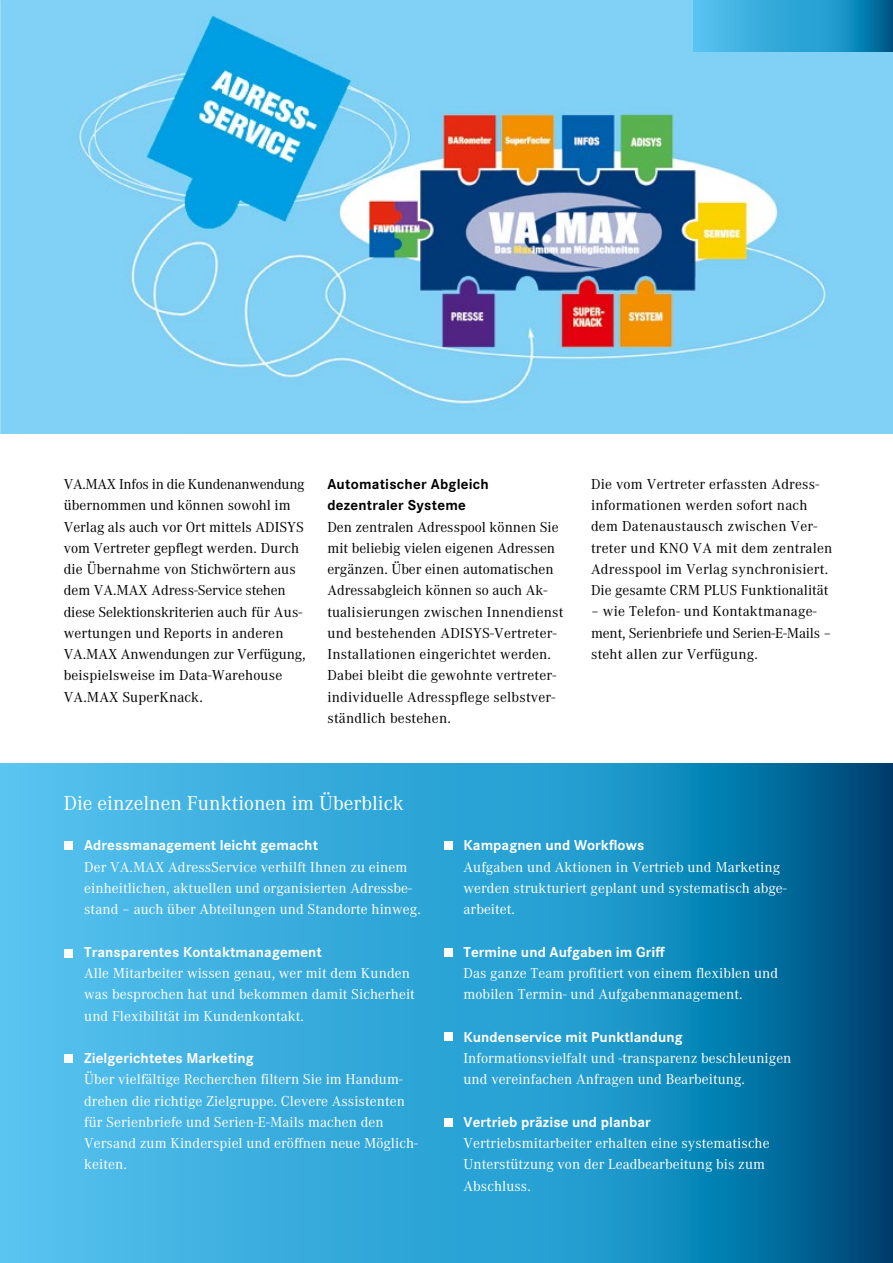
<style>
.page{position:relative;width:893px;height:1263px;background:#fff}
.page>*{position:absolute;margin:0;border:0;box-sizing:border-box;transform-origin:0 0}
.t1{font:21px "Corporate A";color:#fff}
.t2{font:15px/21.3px "Corporate A";letter-spacing:.01em;color:#000}
.t3{font:15px/21.3px "Corporate A";letter-spacing:.005em;color:#fff}
.t4{font:700 15px "Corporate S";letter-spacing:.005em;color:#fff}
.t5{font:700 15px/21.3px "Corporate S";letter-spacing:.015em;color:#000}
</style>
<div class="page">
<svg style="left:0;top:763px;width:893px;height:500px;background:#299aca"></svg>
<img style="left:1px;top:0;width:892px;height:434px">
<div style="left:64px;top:949px;width:8px;height:8px;background:#fff"></div>
<div style="left:64px;top:1054px;width:8px;height:8px;background:#fff"></div>
<div style="left:445px;top:841px;width:8px;height:9px;background:#fff"></div>
<div style="left:64px;top:841px;width:8px;height:9px;background:#fff"></div>
<div style="left:445px;top:948px;width:8px;height:9px;background:#fff"></div>
<div style="left:445px;top:1032px;width:8px;height:9px;background:#fff"></div>
<div style="left:445px;top:1118px;width:8px;height:8px;background:#fff"></div>
<svg style="left:693px;top:0;width:200px;height:51px;background:#2b9fcf"></svg>
<img style="left:0;top:0;width:1px;height:435px">
<p class="t2" style="left:64px;top:474px;width:243px">VA.MAX Infos in die Kundenanwendung übernommen und können sowohl im Verlag als auch vor Ort mittels ADISYS vom Vertreter gepflegt werden. Durch die Übernahme von Stichwörtern aus dem VA.MAX Adress-Service stehen diese Selektionskriterien auch für Aus&shy;wertungen und Reports in anderen VA.MAX Anwendungen zur Verfügung, beispielsweise im Data-Warehouse VA.MAX SuperKnack.</p>
<p class="t5" style="left:327px;top:474px;width:163px">Automatischer Abgleich dezentraler Systeme</p>
<p class="t2" style="left:327px;top:516px;width:238px">Den zentralen Adresspool können Sie mit beliebig vielen eigenen Adressen ergänzen. Über einen automatischen Adressabgleich können so auch Ak&shy;tualisierungen zwischen Innendienst und bestehenden ADISYS-Vertreter-Installationen eingerichtet werden.<br>Dabei bleibt die gewohnte vertreter&shy;individuelle Adresspflege selbstver&shy;ständlich bestehen.</p>
<h1 class="t1" style="left:64px;top:791px;width:342px">Die einzelnen Funktionen im Überblick</h1>
<p class="t2" style="left:591px;top:474px;width:243px">Die vom Vertreter erfassten Adress&shy;informationen werden sofort nach dem Datenaustausch zwischen Ver&shy;treter und KNO VA mit dem zentralen Adresspool im Verlag synchronisiert.<br>Die gesamte CRM PLUS Funktionalität</p>
<p class="t2" style="left:591px;top:601px;width:242px">– wie Telefon- und Kontaktmanage&shy;ment, Serienbriefe und Serien-E-Mails – steht allen zur Verfügung.</p>
<p class="t4" style="left:84px;top:837px;width:235px">Adressmanagement leicht gemacht</p>
<p class="t3" style="left:84px;top:856px;width:338px">Der VA.MAX AdressService verhilft Ihnen zu einem einheitlichen, aktuellen und organisierten Adressbe&shy;stand – auch über Abteilungen und Standorte hinweg.</p>
<p class="t4" style="left:84px;top:943px;width:239px">Transparentes Kontaktmanagement</p>
<p class="t3" style="left:84px;top:963px;width:332px">Alle Mitarbeiter wissen genau, wer mit dem Kunden was besprochen hat und bekommen damit Sicherheit und Flexibilität im Kundenkontakt.</p>
<p class="t4" style="left:84px;top:1049px;width:171px">Zielgerichtetes Marketing</p>
<p class="t3" style="left:84px;top:1069px;width:335px">Über vielfältige Recherchen filtern Sie im Handum&shy;drehen die richtige Zielgruppe. Clevere Assistenten für Serienbriefe und Serien-E-Mails machen den Versand zum Kinderspiel und eröffnen neue Möglich&shy;keiten.</p>
<p class="t4" style="left:463px;top:837px;width:182px">Kampagnen und Workflows</p>
<p class="t3" style="left:463px;top:856px;width:325px">Aufgaben und Aktionen in Vertrieb und Marketing werden strukturiert geplant und systematisch abge&shy;arbeitet.</p>
<p class="t4" style="left:463px;top:943px;width:203px">Termine und Aufgaben im Griff</p>
<p class="t3" style="left:463px;top:963px;width:316px">Das ganze Team profitiert von einem flexiblen und mobilen Termin- und Aufgabenmanagement.</p>
<p class="t4" style="left:463px;top:1028px;width:221px">Kundenservice mit Punktlandung</p>
<p class="t3" style="left:463px;top:1048px;width:329px">Informationsvielfalt und -transparenz beschleunigen und vereinfachen Anfragen und Bearbeitung.</p>
<p class="t4" style="left:463px;top:1113px;width:189px">Vertrieb präzise und planbar</p>
<p class="t3" style="left:463px;top:1133px;width:308px">Vertriebsmitarbeiter erhalten eine systematische<br>Unterstützung von der Leadbearbeitung bis zum<br>Abschluss.</p>
</div>
